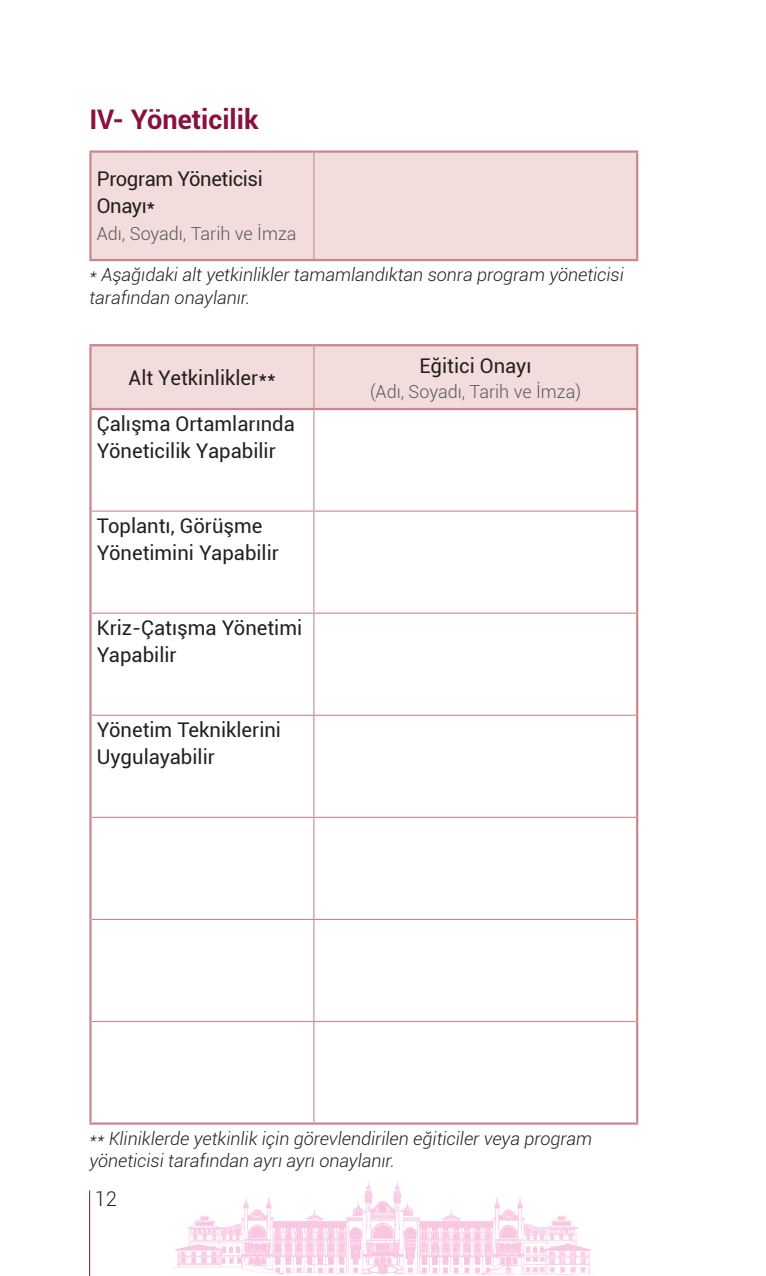
<style>
.page{position:relative;width:766px;height:1276px;background:#fff}
.page>*{position:absolute;margin:0;border:0;box-sizing:border-box;transform-origin:0 0}
.t1{font:700 27px "Roboto";color:#89123d}
.t2{font:20.25px/27px "Roboto";color:#231f20}
.t3{font:20.25px/27px "Roboto";letter-spacing:-.02em;color:#231f20}
.t4{font:300 20.25px "Roboto";color:#231f20}
.t5{font:italic 300 18px/22.5px "Roboto";color:#231f20}
.t6{font:300 18px "Roboto";color:#57585a}
</style>
<div class="page">
<img style="left:173px;top:1181px;width:419px;height:93px">
<hr style="left:89px;top:1190px;width:1px;height:86px;background:#89123d">
<div style="left:92px;top:153px;width:544px;height:106px;background:#f3dddc"></div>
<hr style="left:89px;top:153px;width:3px;height:106px;background:#c7888f">
<hr style="left:89px;top:150px;width:225px;height:3px;background:#c7888f">
<hr style="left:89px;top:259px;width:225px;height:2px;background:#c7888f">
<hr style="left:313px;top:153px;width:1px;height:106px;background:#c7888f">
<hr style="left:314px;top:150px;width:324px;height:3px;background:#c7888f">
<hr style="left:636px;top:153px;width:2px;height:106px;background:#c7888f">
<hr style="left:314px;top:259px;width:324px;height:2px;background:#c7888f">
<div style="left:92px;top:346px;width:544px;height:62px;background:#f3dddc"></div>
<hr style="left:89px;top:346px;width:3px;height:62px;background:#c7888f">
<hr style="left:89px;top:344px;width:225px;height:2px;background:#c7888f">
<hr style="left:313px;top:346px;width:1px;height:62px;background:#c7888f">
<hr style="left:314px;top:344px;width:324px;height:2px;background:#c7888f">
<hr style="left:636px;top:346px;width:2px;height:62px;background:#c7888f">
<hr style="left:89px;top:410px;width:3px;height:101px;background:#c7888f">
<hr style="left:89px;top:408px;width:225px;height:2px;background:#c7888f">
<hr style="left:313px;top:410px;width:1px;height:100px;background:#c7888f">
<hr style="left:314px;top:408px;width:324px;height:2px;background:#c7888f">
<hr style="left:636px;top:410px;width:2px;height:101px;background:#c7888f">
<hr style="left:89px;top:511px;width:3px;height:102px;background:#c7888f">
<hr style="left:92px;top:510px;width:222px;height:1px;background:#c7888f">
<hr style="left:313px;top:511px;width:1px;height:101px;background:#c7888f">
<hr style="left:314px;top:510px;width:322px;height:1px;background:#c7888f">
<hr style="left:636px;top:511px;width:2px;height:102px;background:#c7888f">
<hr style="left:89px;top:613px;width:3px;height:102px;background:#c7888f">
<hr style="left:92px;top:612px;width:222px;height:2px;background:#c7888f">
<hr style="left:313px;top:614px;width:1px;height:100px;background:#c7888f">
<hr style="left:314px;top:612px;width:322px;height:2px;background:#c7888f">
<hr style="left:636px;top:613px;width:2px;height:102px;background:#c7888f">
<hr style="left:89px;top:715px;width:3px;height:102px;background:#c7888f">
<hr style="left:92px;top:714px;width:222px;height:2px;background:#c7888f">
<hr style="left:313px;top:716px;width:1px;height:101px;background:#c7888f">
<hr style="left:314px;top:714px;width:322px;height:2px;background:#c7888f">
<hr style="left:636px;top:715px;width:2px;height:102px;background:#c7888f">
<hr style="left:89px;top:817px;width:3px;height:102px;background:#c7888f">
<hr style="left:92px;top:817px;width:222px;height:1px;background:#c7888f">
<hr style="left:313px;top:818px;width:1px;height:101px;background:#c7888f">
<hr style="left:314px;top:817px;width:322px;height:1px;background:#c7888f">
<hr style="left:636px;top:817px;width:2px;height:102px;background:#c7888f">
<hr style="left:89px;top:919px;width:3px;height:102px;background:#c7888f">
<hr style="left:92px;top:919px;width:222px;height:1px;background:#c7888f">
<hr style="left:313px;top:920px;width:1px;height:101px;background:#c7888f">
<hr style="left:314px;top:919px;width:322px;height:1px;background:#c7888f">
<hr style="left:636px;top:919px;width:2px;height:102px;background:#c7888f">
<hr style="left:89px;top:1021px;width:3px;height:101px;background:#c7888f">
<hr style="left:92px;top:1021px;width:222px;height:1px;background:#c7888f">
<hr style="left:89px;top:1122px;width:225px;height:2px;background:#c7888f">
<hr style="left:313px;top:1022px;width:1px;height:100px;background:#c7888f">
<hr style="left:314px;top:1021px;width:322px;height:1px;background:#c7888f">
<hr style="left:636px;top:1021px;width:2px;height:101px;background:#c7888f">
<hr style="left:314px;top:1122px;width:324px;height:2px;background:#c7888f">
<h1 class="t1" style="left:89px;top:100px;width:171px">IV- Yöneticilik</h1>
<p class="t3" style="left:97px;top:165px;width:167px">Program Yöneticisi<br>Onayı*</p>
<p class="t6" style="left:97px;top:221px;width:201px">Adı, Soyadı, Tarih ve İmza</p>
<p class="t5" style="left:89px;top:263px;width:536px">* Aşağıdaki alt yetkinlikler tamamlandıktan sonra program yöneticisi tarafından onaylanır.</p>
<p class="t2" style="left:128px;top:363px;width:149px">Alt Yetkinlikler**</p>
<p class="t2" style="left:419px;top:352px;width:113px">Eğitici Onayı</p>
<p class="t6" style="left:370px;top:379px;width:212px">(Adı, Soyadı, Tarih ve İmza)</p>
<p class="t2" style="left:97px;top:409px;width:199px">Çalışma Ortamlarında<br>Yöneticilik Yapabilir</p>
<p class="t2" style="left:97px;top:511px;width:183px">Toplantı, Görüşme<br>Yönetimini Yapabilir</p>
<p class="t2" style="left:97px;top:613px;width:207px">Kriz-Çatışma Yönetimi<br>Yapabilir</p>
<p class="t2" style="left:97px;top:715px;width:186px">Yönetim Tekniklerini<br>Uygulayabilir</p>
<p class="t5" style="left:89px;top:1126px;width:504px">** Kliniklerde yetkinlik için görevlendirilen eğiticiler veya program yöneticisi tarafından ayrı ayrı onaylanır.</p>
<p class="t4" style="left:95px;top:1184px;width:24px">12</p>
</div>
